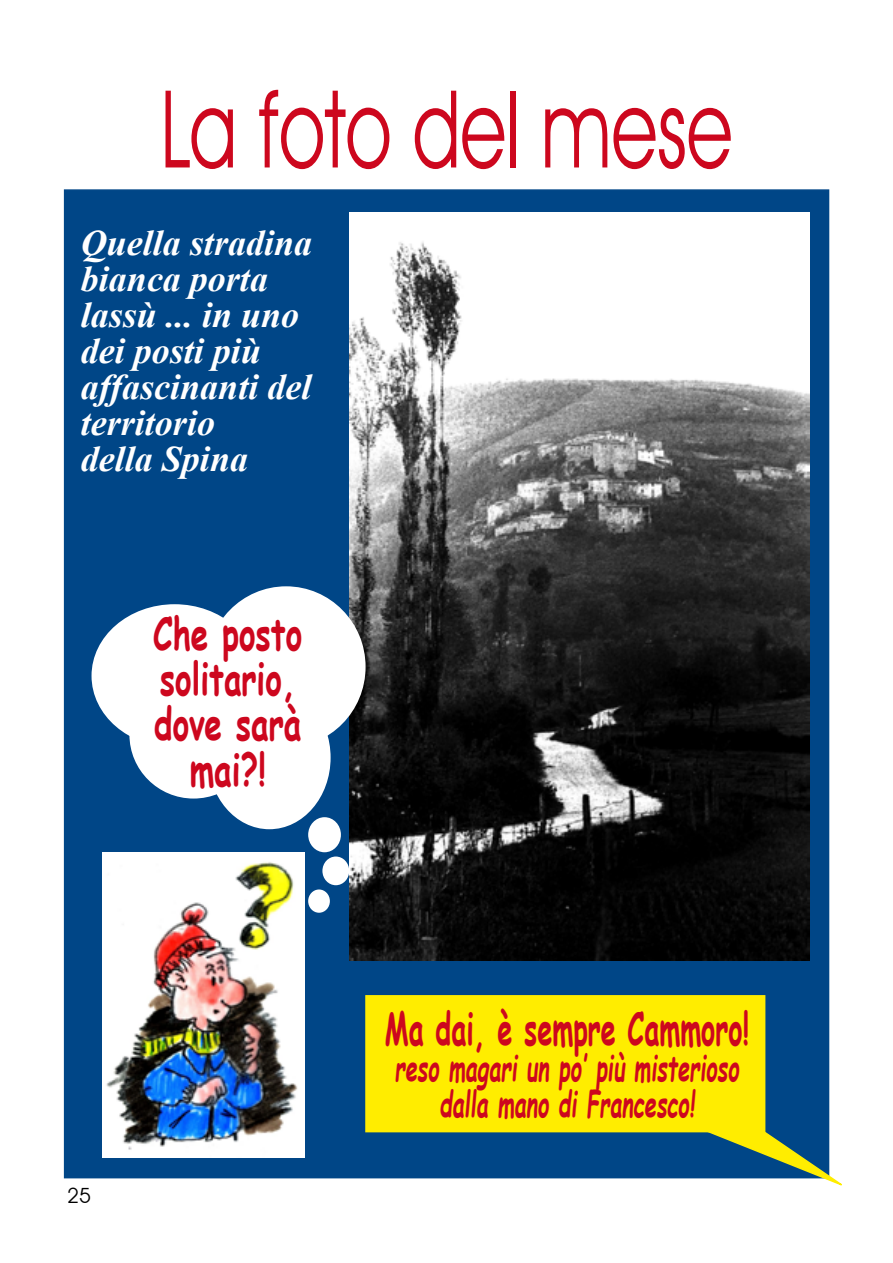
<style>
.page{position:relative;width:893px;height:1263px;background:#fff}
.page>*{position:absolute;margin:0;border:0;box-sizing:border-box;transform-origin:0 0}
.t1{font:108px "Avant Garde IT Cby BT";color:#cd071e;scale:.7 1}
.t2{font:700 45px/45px "Comic Sans MS";color:#cd071e;text-align:center;scale:.7 1}
.t3{font:700 45px "Comic Sans MS";color:#cd071e;scale:.6 1}
.t4{font:italic 700 36px/36px "Times New Roman";color:#fff}
.t5{font:700 36px/36px "Comic Sans MS";color:#cd071e;text-align:center;scale:.6 1}
.t6{font:21px "Avant Garde IT Cby BT";color:#000}
</style>
<div class="page">
<div style="left:64px;top:189px;width:765px;height:989px;background:#004687"></div>
<img style="left:102px;top:852px;width:202px;height:306px">
<div style="left:322px;top:856px;width:27px;height:29px;background:#fff;border-radius:50%"></div>
<div style="left:365px;top:995px;width:400px;height:137px;background:#ffed00;border:2px solid #ffed00"></div>
<svg style="left:662px;top:1061px;width:180px;height:125px"></svg>
<div style="left:308px;top:817px;width:33px;height:35px;background:#fff;border-radius:50%"></div>
<div style="left:308px;top:889px;width:22px;height:24px;background:#fff;border-radius:50%"></div>
<img style="left:349px;top:212px;width:461px;height:748px">
<div style="left:129px;top:671px;width:129px;height:127px;background:#fff;border-radius:50%"></div>
<div style="left:208px;top:686px;width:123px;height:143px;background:#fff;border-radius:50%"></div>
<div style="left:207px;top:586px;width:159px;height:161px;background:#fff;border-radius:50%"></div>
<div style="left:92px;top:604px;width:166px;height:143px;background:#fff;border-radius:50%"></div>
<h1 class="t1" style="left:161px;top:63px;width:819px">La foto del mese</h1>
<p class="t4" style="left:81px;top:224px;width:233px">Quella stradina bianca porta lassù ... in uno dei posti più affascinanti del territorio<br>della Spina</p>
<p class="t2" style="left:153px;top:610px;width:215px">Che posto solitario, dove sarà mai?!</p>
<p class="t6" style="left:67px;top:1183px;width:25px">25</p>
<p class="t3" style="left:385px;top:995px;width:608px">Ma dai, è sempre Cammoro!</p>
<p class="t5" style="left:395px;top:1049px;width:583px">reso magari un po’ più misterioso dalla mano di Francesco!</p>
</div>
